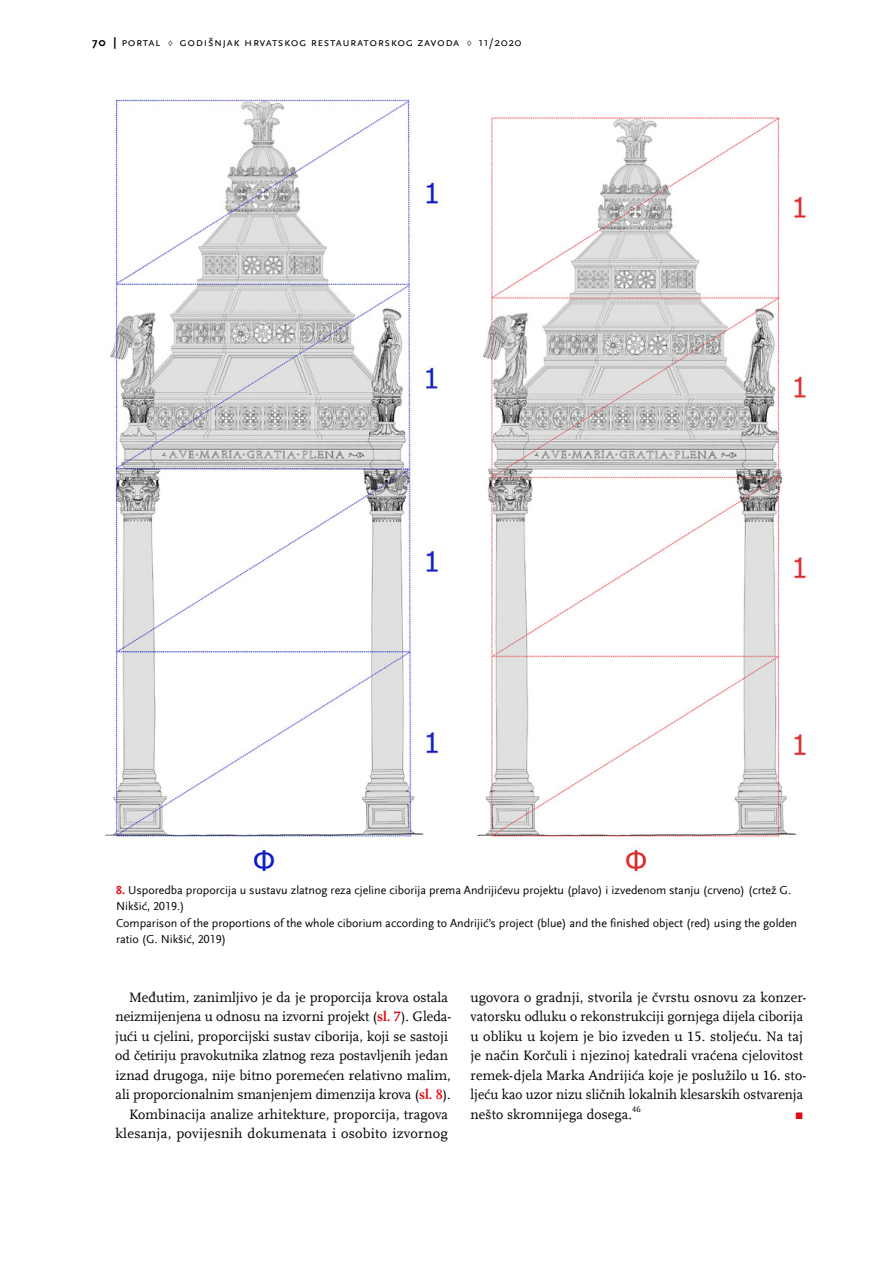
<style>
.page{position:relative;width:893px;height:1263px;background:#fff}
.page>*{position:absolute;margin:0;border:0;box-sizing:border-box;transform-origin:0 0}
.t1{font:14.25px/19.5px "Scala Offc Pro";letter-spacing:.005em;color:#000;text-align:right}
.t2{font:14.25px "Scala Offc Pro";color:#e30613}
.t3{font:12px/16.5px "Scala Sans Offc Pro";color:#000}
.t4{font:12px "Scala Sans Sc Offc Pro";letter-spacing:.05em;color:#000}
.t5{font:8.55px "Scala Offc Pro";color:#000}
.s1{font-weight:700}
.s2{font-weight:700;color:#e30613}
</style>
<div class="page">
<img style="left:104px;top:95px;width:702px;height:777px">
<p class="t4" style="left:92px;top:35px;width:431px"><span class="s1">70 |</span> portal ♢ godišnjak hrvatskog restauratorskog zavoda ♢ 11/2020</p>
<p class="t3" style="left:116px;top:881px;width:683px"><span class="s2">8.</span> Usporedba proporcija u sustavu zlatnog reza cjeline ciborija prema Andrijićevu projektu (plavo) i izvedenom stanju (crveno) (crtež G.<br>Nikšić, 2019.)<br>Comparison of the proportions of the whole ciborium according to Andrijić’s project (blue) and the finished object (red) using the golden ratio (G. Nikšić, 2019)</p>
<p class="t1" style="left:115px;top:987px;width:337px">Međutim, zanimljivo je da je proporcija krova ostala neizmijenjena u odnosu na izvorni projekt (<span class="s2">sl. 7</span>). Gleda&shy;jući u cjelini, proporcijski sustav ciborija, koji se sastoji od četiriju pravokutnika zlatnog reza postavljenih jedan iznad drugoga, nije bitno poremećen relativno malim, ali proporcionalnim smanjenjem dimenzija krova (<span class="s2">sl. 8</span>).<br>Kombinacija analize arhitekture, proporcija, tragova klesanja, povijesnih dokumenata i osobito izvornog</p>
<p class="t1" style="left:470px;top:987px;width:337px;text-align:left">ugovora o gradnji, stvorila je čvrstu osnovu za konzer&shy;vatorsku odluku o rekonstrukciji gornjega dijela ciborija u obliku u kojem je bio izveden u 15. stoljeću. Na taj je način Korčuli i njezinoj katedrali vraćena cjelovitost remek-djela Marka Andrijića koje je poslužilo u 16. sto&shy;ljeću kao uzor nizu sličnih lokalnih klesarskih ostvarenja nešto skromnijega dosega.</p>
<p class="t5" style="left:632px;top:1104px;width:10px">46</p>
<p class="t2" style="left:795px;top:1106px;width:10px">▪</p>
</div>
